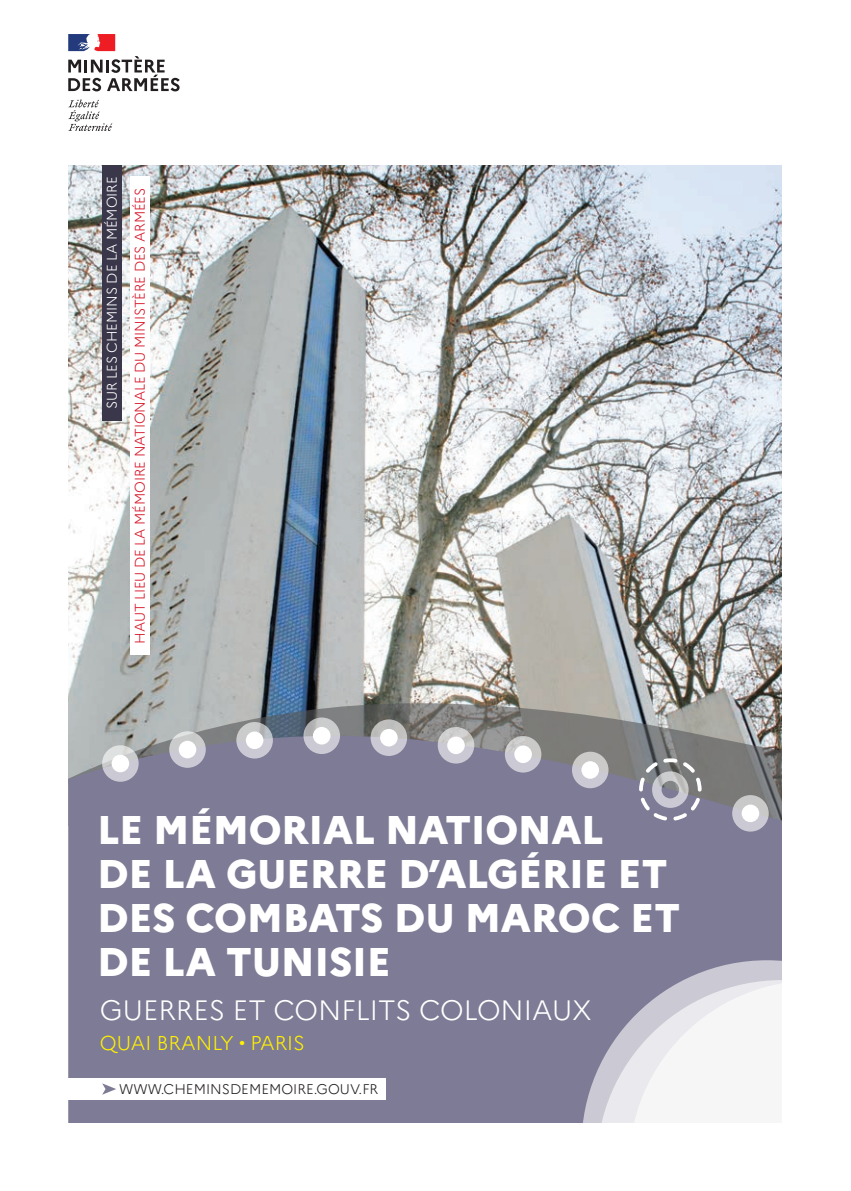
<style>
.page{position:relative;width:851px;height:1191px;background:#fff}
.page>*{position:absolute;margin:0;border:0;box-sizing:border-box;transform-origin:0 0}
.t1{font:800 40px/44px "Marianne";letter-spacing:-.01em;color:#fff}
.t2{font:300 28px "Marianne";color:#fff}
.t3{font:300 20px "Marianne";color:#fff101}
.t4{font:300 14px "Marianne";letter-spacing:-.01em;color:#d71729}
.t5{font:300 14px "Marianne";color:#231f20}
.t6{font:300 14px "Marianne";letter-spacing:-.01em;color:#fff}
</style>
<div class="page">
<svg style="left:68px;top:100px;width:44px;height:31px"></svg>
<svg style="left:68px;top:34px;width:112px;height:57px"></svg>
<img style="left:68px;top:165px;width:714px;height:531px">
<img style="left:68px;top:696px;width:714px;height:22px">
<svg style="left:68px;top:718px;width:714px;height:405px;background:#7e7c94"></svg>
<svg style="left:581px;top:960px;width:201px;height:163px;background:#9391a7"></svg>
<svg style="left:596px;top:980px;width:33px;height:143px;background:#aeacbc"></svg>
<svg style="left:629px;top:980px;width:153px;height:143px;fill:#f6f6f7"></svg>
<div style="left:102px;top:165px;width:19px;height:255px;background:#3a374b"></div>
<div style="left:130px;top:176px;width:19px;height:479px;background:#fff"></div>
<svg style="left:639px;top:758px;width:62px;height:62px;background:#9a9aa3"></svg>
<svg style="left:102px;top:745px;width:37px;height:36px"></svg>
<div style="left:112px;top:754px;width:17px;height:18px;background:#fff;border-radius:50%"></div>
<svg style="left:236px;top:722px;width:37px;height:36px"></svg>
<div style="left:246px;top:731px;width:17px;height:18px;background:#fff;border-radius:50%"></div>
<svg style="left:303px;top:717px;width:37px;height:37px"></svg>
<div style="left:313px;top:727px;width:17px;height:17px;background:#fff;border-radius:50%"></div>
<svg style="left:370px;top:719px;width:37px;height:37px"></svg>
<div style="left:380px;top:729px;width:17px;height:17px;background:#fff;border-radius:50%"></div>
<svg style="left:437px;top:727px;width:37px;height:36px"></svg>
<div style="left:447px;top:736px;width:17px;height:18px;background:#fff;border-radius:50%"></div>
<svg style="left:169px;top:731px;width:37px;height:37px"></svg>
<div style="left:179px;top:741px;width:17px;height:17px;background:#fff;border-radius:50%"></div>
<svg style="left:504px;top:736px;width:37px;height:36px"></svg>
<div style="left:514px;top:745px;width:18px;height:18px;background:#fff;border-radius:50%"></div>
<svg style="left:572px;top:751px;width:36px;height:37px"></svg>
<div style="left:581px;top:761px;width:18px;height:17px;background:#fff;border-radius:50%"></div>
<div style="left:732px;top:795px;width:36px;height:36px;background:#cbcad4;border-radius:50%"></div>
<div style="left:741px;top:804px;width:18px;height:18px;background:#fff;border-radius:50%"></div>
<div style="left:63px;top:1077px;width:323px;height:22px;background:#fff"></div>
<svg style="left:102px;top:1083px;width:14px;height:11px"></svg>
<p class="t6" style="left:103px;top:409px;width:234px;rotate:-90deg">SUR LES CHEMINS DE LA MÉMOIRE</p>
<p class="t4" style="left:131px;top:644px;width:457px;rotate:-90deg">HAUT LIEU DE LA MÉMOIRE NATIONALE DU MINISTÈRE DES ARMÉES</p>
<p class="t1" style="left:97px;top:807px;width:584px">LE MÉMORIAL NATIONAL<br>DE LA GUERRE D’ALGÉRIE ET<br>DES COMBATS DU MAROC ET<br>DE LA TUNISIE</p>
<p class="t2" style="left:100px;top:993px;width:493px">GUERRES ET CONFLITS COLONIAUX</p>
<p class="t3" style="left:100px;top:1030px;width:206px">QUAI BRANLY • PARIS</p>
<p class="t5" style="left:119px;top:1080px;width:260px">WWW.CHEMINSDEMEMOIRE.GOUV.FR</p>
</div>
